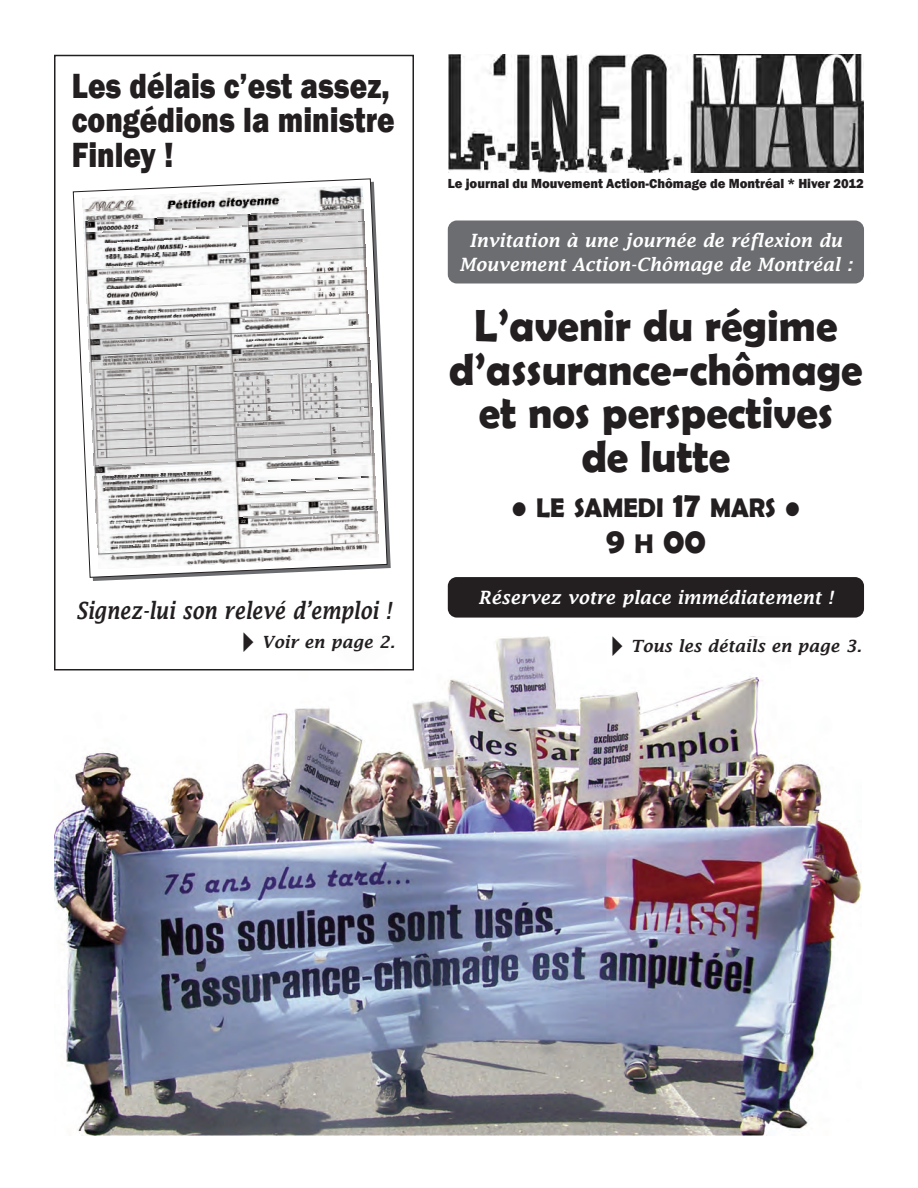
<style>
.page{position:relative;width:918px;height:1188px;background:#fff}
.page>*{position:absolute;margin:0;border:0;box-sizing:border-box;transform-origin:0 0}
.t1{font:700 45px/43.5px "Berlin Sans FB Demi";color:#231f20;text-align:center;scale:.95 1}
.t2{font:800 36px/34.5px "Franklin Gothic";color:#231f20;scale:.83 1}
.t3{font:700 36px "Berlin Sans FB Demi";color:#231f20;scale:.95 1}
.t4{font:700 27px "Berlin Sans FB Demi";color:#231f20;scale:.95 1}
.t5{font:italic 600 23.25px "Lucida Fax";color:#231f20;scale:.83 1}
.t6{font:italic 600 18px/24px "Lucida Fax";color:#fff;text-align:center}
.t7{font:italic 600 16.5px "Lucida Fax";color:#231f20}
.t8{font:800 13.5px "Franklin Gothic";color:#231f20}
.s1{font-size:36px}
.s2{font-size:27px}
</style>
<div class="page">
<img style="left:54px;top:636px;width:808px;height:499px">
<img style="left:448px;top:54px;width:416px;height:118px">
<div style="left:54px;top:55px;width:360px;height:615px;border:2px solid #231f20"></div>
<div style="left:448px;top:220px;width:416px;height:64px;background:#6c6d70;border-radius:9px"></div>
<div style="left:448px;top:577px;width:416px;height:41px;background:#231f20;border-radius:9px"></div>
<svg style="left:73px;top:178px;width:315px;height:400px"></svg>
<h2 class="t2" style="left:72px;top:68px;width:390px">Les délais c’est assez, congédions la ministre<br>Finley !</h2>
<p class="t5" style="left:76px;top:596px;width:381px">Signez-lui son relevé d’emploi !</p>
<p class="t7" style="left:232px;top:632px;width:165px">✔Voir en page 2.</p>
<p class="t8" style="left:448px;top:176px;width:418px">Le journal du Mouvement Action-Chômage de Montréal * Hiver 2012</p>
<p class="t6" style="left:459px;top:228px;width:395px">Invitation à une journée de réflexion du<br>Mouvement Action-Chômage de Montréal :</p>
<h1 class="t1" style="left:449px;top:303px;width:437px">L’avenir du régime d’assurance-chômage et nos perspectives<br>de lutte</h1>
<h3 class="t4" style="left:512px;top:492px;width:305px">• Le samedi <span class="s1">17</span> mars •</h3>
<h2 class="t3" style="left:606px;top:519px;width:107px">9<span class="s2">h</span>00</h2>
<p class="t6" style="left:479px;top:586px;width:356px">Réservez votre place immédiatement !</p>
<p class="t7" style="left:601px;top:636px;width:262px">✔Tous les détails en page 3.</p>
</div>
